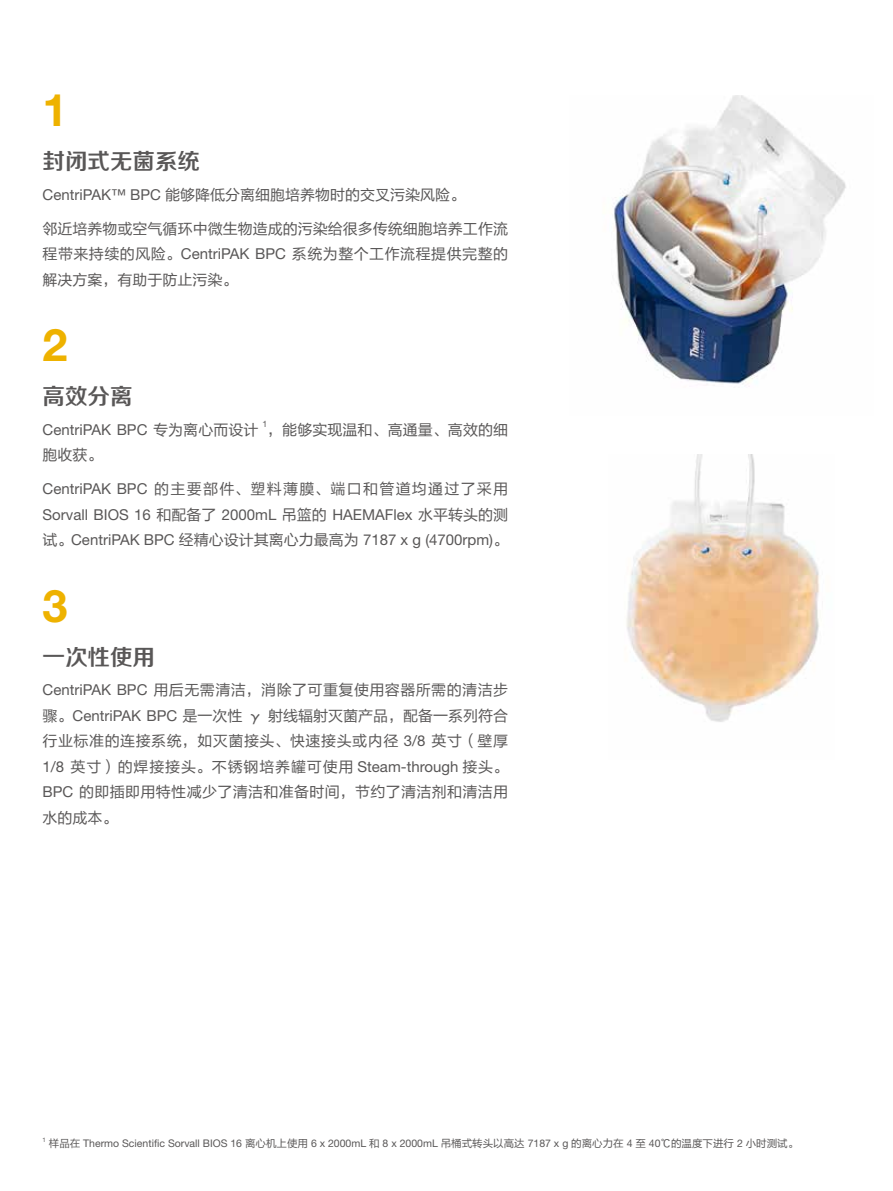
<style>
.page{position:relative;width:893px;height:1191px;background:#fff}
.page>*{position:absolute;margin:0;border:0;box-sizing:border-box;transform-origin:0 0}
.t1{font:700 45px "Helvetica Neue LT Std";color:#eeb200}
.t2{font:22.5px "FZZZHONGJW GB1 0";color:#595757}
.t3{font:15px/25.5px "FZLTHJW GB1 0";letter-spacing:.025em;color:#595757;text-align:justify}
.t4{font:15px/25.5px "Helvetica Neue LT Std";color:#595757}
.t5{font:15px "FZLTHJW GB1 0";letter-spacing:.085em;color:#595757}
.t6{font:15px "FZLTHJW GB1 0";color:#595757}
.t7{font:15px "FZLTHJW GB1 0";letter-spacing:.005em;color:#595757}
.t8{font:10.5px "Helvetica Neue LT Std";color:#595757}
.t9{font:8.7px "Helvetica Neue LT Std";color:#595757}
.t10{font:6.15px "Helvetica Neue LT Std";color:#595757}
.s1{font-family:"Helvetica Neue LT Std"}
.s2{font-family:"FZLTHJW GB1 0"}
</style>
<div class="page">
<img style="left:613px;top:95px;width:233px;height:292px">
<img style="left:626px;top:454px;width:194px;height:268px">
<h1 class="t1" style="left:43px;top:82px;width:27px">1</h1>
<h2 class="t2" style="left:43px;top:149px;width:159px">封闭式无菌系统</h2>
<p class="t6" style="left:43px;top:186px;width:424px"><span class="s1">CentriPAK™ BPC</span> 能够降低分离细胞培养物时的交叉污染风险。</p>
<p class="t3" style="left:43px;top:216px;width:467px">邻近培养物或空气循环中微生物造成的污染给很多传统细胞培养工作流程带来持续的风险。<span class="s1">CentriPAK BPC</span> 系统为整个工作流程提供完整的解决方案，有助于防止污染。</p>
<h1 class="t1" style="left:43px;top:317px;width:27px">2</h1>
<h2 class="t2" style="left:43px;top:384px;width:91px">高效分离</h2>
<p class="t4" style="left:43px;top:416px;width:218px">CentriPAK BPC <span class="s2">专为离心而设计</span></p>
<p class="t9" style="left:262px;top:419px;width:6px">1</p>
<p class="t7" style="left:267px;top:421px;width:242px">，能够实现温和、高通量、高效的细</p>
<p class="t3" style="left:43px;top:442px;width:61px">胞收获。</p>
<p class="t5" style="left:43px;top:481px;width:467px"><span class="s1">CentriPAK BPC</span> 的主要部件、塑料薄膜、端口和管道均通过了采用</p>
<p class="t4" style="left:43px;top:501px;width:467px">Sorvall BIOS 16 <span class="s2">和配备了</span> 2000mL <span class="s2">吊篮的</span> HAEMAFlex <span class="s2">水平转头的测试。</span>CentriPAK BPC <span class="s2">经精心设计其离心力最高为</span> 7187 x g (4700rpm)<span class="s2">。</span></p>
<h1 class="t1" style="left:43px;top:578px;width:27px">3</h1>
<h2 class="t2" style="left:43px;top:645px;width:114px">一次性使用</h2>
<p class="t3" style="left:43px;top:677px;width:467px"><span class="s1">CentriPAK BPC</span> 用后无需清洁，消除了可重复使用容器所需的清洁步骤。<span class="s1">CentriPAK BPC</span> 是一次性 γ 射线辐射灭菌产品，配备一系列符合行业标准的连接系统，如灭菌接头、快速接头或内径 <span class="s1">3/8</span> 英寸（壁厚<span class="s1">1/8</span> 英寸）的焊接接头。不锈钢培养罐可使用 <span class="s1">Steam-through</span> 接头。<span class="s1">BPC</span> 的即插即用特性减少了清洁和准备时间，节约了清洁剂和清洁用水的成本。</p>
<p class="t10" style="left:43px;top:1136px;width:5px">1</p>
<p class="t8" style="left:49px;top:1137px;width:751px"><span class="s2">样品在</span> Thermo Scientific Sorvall BIOS 16 <span class="s2">离心机上使用</span> 6 x 2000mL <span class="s2">和</span> 8 x 2000mL <span class="s2">吊桶式转头以高达</span> 7187 x g <span class="s2">的离心力在</span> 4 <span class="s2">至</span> 40<span class="s2">℃的温度下进行</span> 2 <span class="s2">小时测试。</span></p>
</div>
